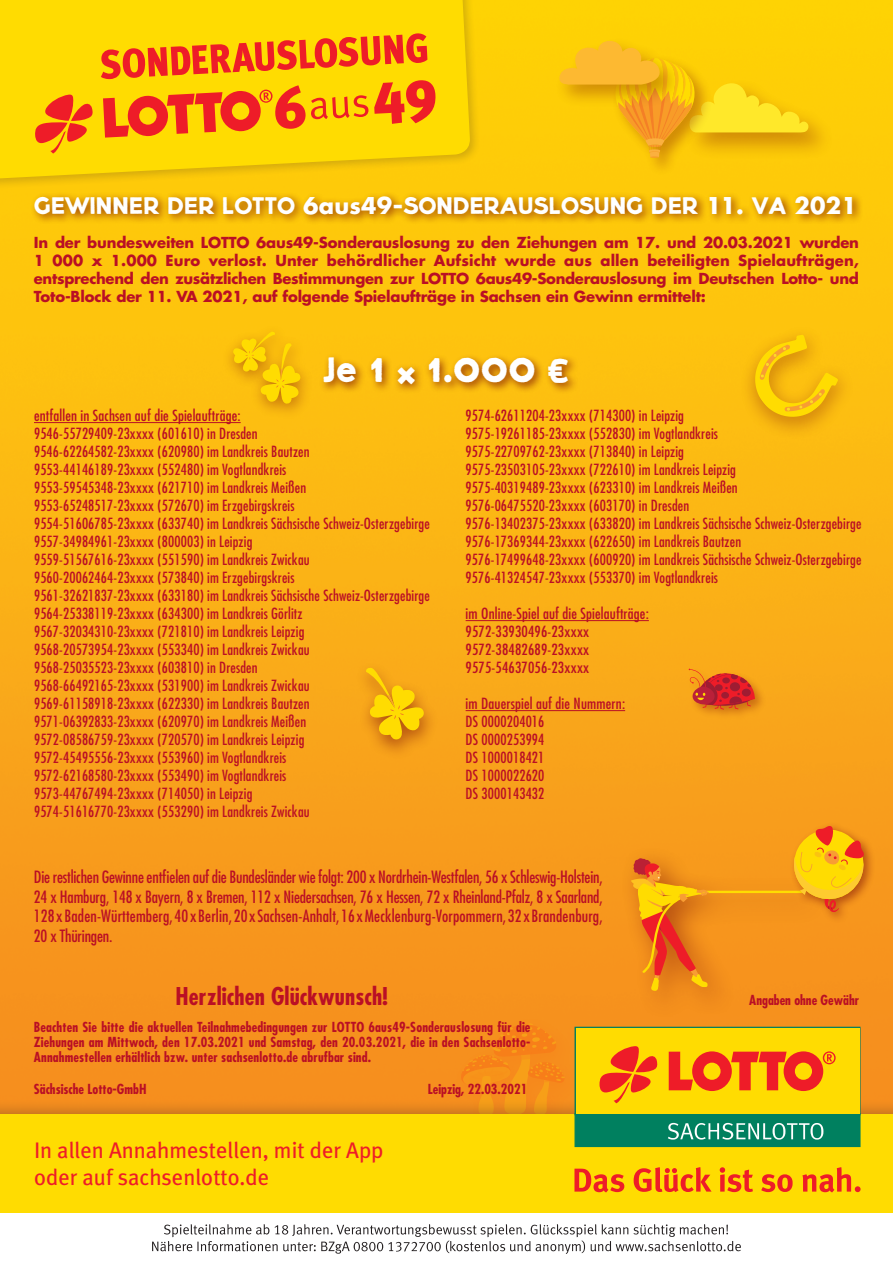
<style>
.page{position:relative;width:893px;height:1263px;background:#fff}
.page>*{position:absolute;margin:0;border:0;box-sizing:border-box;transform-origin:0 0}
.t1{font:700 42px "Lietz Block";color:#fff}
.t2{font:700 condensed 23.85px "Futura";letter-spacing:.005em;color:#ba0f25}
.t3{font:22.5px/27px "Meta Plus";color:#ee1c28}
.t4{font:700 22.5px "Lietz Block";letter-spacing:.01em;color:#fff}
.t5{font:condensed 16.5px/19.8px "Futura";letter-spacing:.01em;color:#ba0f25;text-align:justify}
.t6{font:condensed 15px/18px "Futura";letter-spacing:.01em;color:#ba0f25}
.t7{font:700 14.85px/18.1px "Futura";letter-spacing:-.01em;color:#ba0f25;text-align:justify}
.t8{font:700 condensed 13.5px/15.1px "Futura";color:#ba0f25;text-align:justify}
.s1{font-family:"Futura"}
.s2{font-size:33px}
.s3{font-size:39px}
</style>
<div class="page">
<img style="left:0;top:0;width:893px;height:1099px">
<div style="left:684px;top:78px;width:151px;height:82px;background:#720304;opacity:.32"></div>
<div style="left:611px;top:54px;width:101px;height:122px;background:#720304;opacity:.32"></div>
<div style="left:555px;top:37px;width:127px;height:71px;background:#fed104"></div>
<svg style="left:559px;top:41px;width:249px;height:117px;background:#f8c311"></svg>
<div style="left:451px;top:1013px;width:133px;height:122px;background:#f6911d"></div>
<svg style="left:461px;top:1024px;width:104px;height:75px"></svg>
<div style="left:319px;top:353px;width:260px;height:41px;background:#720304;opacity:.7"></div>
<hr style="left:34px;top:422px;width:207px;height:1px;background:#ba0f25">
<hr style="left:466px;top:620px;width:183px;height:1px;background:#ba0f25">
<hr style="left:466px;top:710px;width:159px;height:1px;background:#ba0f25">
<div style="left:30px;top:191px;width:833px;height:34px;background:#720304;opacity:.7"></div>
<div style="left:619px;top:845px;width:214px;height:177px;background:#f6911d"></div>
<div style="left:789px;top:821px;width:87px;height:103px;background:#720304;opacity:.49"></div>
<svg style="left:631px;top:825px;width:237px;height:166px"></svg>
<div style="left:687px;top:667px;width:80px;height:55px;background:#720304;opacity:.32"></div>
<svg style="left:689px;top:669px;width:66px;height:45px;background:#d95923"></svg>
<div style="left:739px;top:324px;width:117px;height:116px;background:#720304;opacity:.4"></div>
<svg style="left:755px;top:335px;width:83px;height:82px;background:#f6bd0c"></svg>
<div style="left:354px;top:661px;width:85px;height:99px;background:#720304;opacity:.5"></div>
<svg style="left:365px;top:667px;width:59px;height:73px;background:#f3b30e"></svg>
<div style="left:222px;top:324px;width:92px;height:97px;background:#720304;opacity:.4"></div>
<svg style="left:233px;top:331px;width:68px;height:73px;background:#f7c109"></svg>
<div style="left:0;top:1099px;width:893px;height:129px;background:#231f20;opacity:.4"></div>
<div style="left:0;top:1114px;width:893px;height:99px;background:#ffdc01"></div>
<svg style="left:574px;top:1167px;width:287px;height:25px"></svg>
<div style="left:0;top:1213px;width:893px;height:50px;background:#fff"></div>
<svg style="left:574px;top:1027px;width:286px;height:120px;background:#b9a625"></svg>
<svg style="left:152px;top:1224px;width:589px;height:30px"></svg>
<div style="left:0;top:0;width:481px;height:190px;background:#231f20;opacity:.2"></div>
<svg style="left:0;top:0;width:471px;height:181px;background:#fcd702"></svg>
<svg style="left:35px;top:94px;width:58px;height:60px;background:#f78811"></svg>
<svg style="left:101px;top:33px;width:335px;height:105px;background:#f9990e"></svg>
<h3 class="t4" style="left:34px;top:192px;width:824px">GEWINNER DER LOTTO <span class="s1">6aus49</span>-SONDERAUSLOSUNG DER <span class="s1">11.</span> VA <span class="s1">2021</span></h3>
<p class="t7" style="left:34px;top:232px;width:827px">In der bundesweiten LOTTO 6aus49-Sonderauslosung zu den Ziehungen am 17. und 20.03.2021 wurden 1 000 x 1.000 Euro verlost. Unter behördlicher Aufsicht wurde aus allen beteiligten Spielaufträgen, entsprechend den zusätzlichen Bestimmungen zur LOTTO 6aus49-Sonderauslosung im Deutschen Lotto- und Toto-Block der 11. VA 2021, auf folgende Spielaufträge in Sachsen ein Gewinn ermittelt:</p>
<h1 class="t1" style="left:323px;top:342px;width:249px"><span class="s2">Je</span> 1 <sub>×</sub> 1.000 <span class="s3">€</span></h1>
<p class="t6" style="left:34px;top:406px;width:397px">entfallen in Sachsen auf die Spielaufträge:<br>9546-55729409-23xxxx (601610) in Dresden<br>9546-62264582-23xxxx (620980) im Landkreis Bautzen 9553-44146189-23xxxx (552480) im Vogtlandkreis<br>9553-59545348-23xxxx (621710) im Landkreis Meißen 9553-65248517-23xxxx (572670) im Erzgebirgskreis<br>9554-51606785-23xxxx (633740) im Landkreis Sächsische Schweiz-Osterzgebirge 9557-34984961-23xxxx (800003) in Leipzig<br>9559-51567616-23xxxx (551590) im Landkreis Zwickau 9560-20062464-23xxxx (573840) im Erzgebirgskreis<br>9561-32621837-23xxxx (633180) im Landkreis Sächsische Schweiz-Osterzgebirge 9564-25338119-23xxxx (634300) im Landkreis Görlitz<br>9567-32034310-23xxxx (721810) im Landkreis Leipzig<br>9568-20573954-23xxxx (553340) im Landkreis Zwickau 9568-25035523-23xxxx (603810) in Dresden<br>9568-66492165-23xxxx (531900) im Landkreis Zwickau 9569-61158918-23xxxx (622330) im Landkreis Bautzen 9571-06392833-23xxxx (620970) im Landkreis Meißen 9572-08586759-23xxxx (720570) im Landkreis Leipzig<br>9572-45495556-23xxxx (553960) im Vogtlandkreis<br>9572-62168580-23xxxx (553490) im Vogtlandkreis<br>9573-44767494-23xxxx (714050) in Leipzig<br>9574-51616770-23xxxx (553290) im Landkreis Zwickau</p>
<p class="t6" style="left:466px;top:406px;width:397px">9574-62611204-23xxxx (714300) in Leipzig<br>9575-19261185-23xxxx (552830) im Vogtlandkreis<br>9575-22709762-23xxxx (713840) in Leipzig<br>9575-23503105-23xxxx (722610) im Landkreis Leipzig<br>9575-40319489-23xxxx (623310) im Landkreis Meißen 9576-06475520-23xxxx (603170) in Dresden<br>9576-13402375-23xxxx (633820) im Landkreis Sächsische Schweiz-Osterzgebirge 9576-17369344-23xxxx (622650) im Landkreis Bautzen 9576-17499648-23xxxx (600920) im Landkreis Sächsische Schweiz-Osterzgebirge 9576-41324547-23xxxx (553370) im Vogtlandkreis</p>
<p class="t6" style="left:466px;top:604px;width:185px">im Online-Spiel auf die Spielaufträge:<br>9572-33930496-23xxxx<br>9572-38482689-23xxxx<br>9575-54637056-23xxxx</p>
<p class="t6" style="left:466px;top:694px;width:161px">im Dauerspiel auf die Nummern:<br>DS 0000204016<br>DS 0000253994<br>DS 1000018421<br>DS 1000022620<br>DS 3000143432</p>
<p class="t5" style="left:34px;top:867px;width:570px">Die restlichen Gewinne entfielen auf die Bundesländer wie folgt: 200 x Nordrhein-Westfalen, 56 x Schleswig-Holstein, 24 x Hamburg, 148 x Bayern, 8 x Bremen, 112 x Niedersachsen, 76 x Hessen, 72 x Rheinland-Pfalz, 8 x Saarland, 128 x Baden-Württemberg, 40 x Berlin, 20 x Sachsen-Anhalt, 16 x Mecklenburg-Vorpommern, 32 x Brandenburg, 20 x Thüringen.</p>
<h2 class="t2" style="left:176px;top:981px;width:214px">Herzlichen Glückwunsch!</h2>
<p class="t8" style="left:34px;top:1019px;width:498px">Beachten Sie bitte die aktuellen Teilnahmebedingungen zur LOTTO 6aus49-Sonderauslosung für die Ziehungen am Mittwoch, den 17.03.2021 und Samstag, den 20.03.2021, die in den Sachsenlotto-Annahmestellen erhältlich bzw. unter sachsenlotto.de abrufbar sind.</p>
<p class="t8" style="left:34px;top:1081px;width:114px">Sächsische Lotto-GmbH</p>
<p class="t8" style="left:428px;top:1081px;width:101px">Leipzig, 22.03.2021</p>
<h3 class="t3" style="left:34px;top:1137px;width:351px">In allen Annahmestellen, mit der App oder auf sachsenlotto.de</h3>
<p class="t8" style="left:749px;top:992px;width:111px">Angaben ohne Gewähr</p>
</div>
